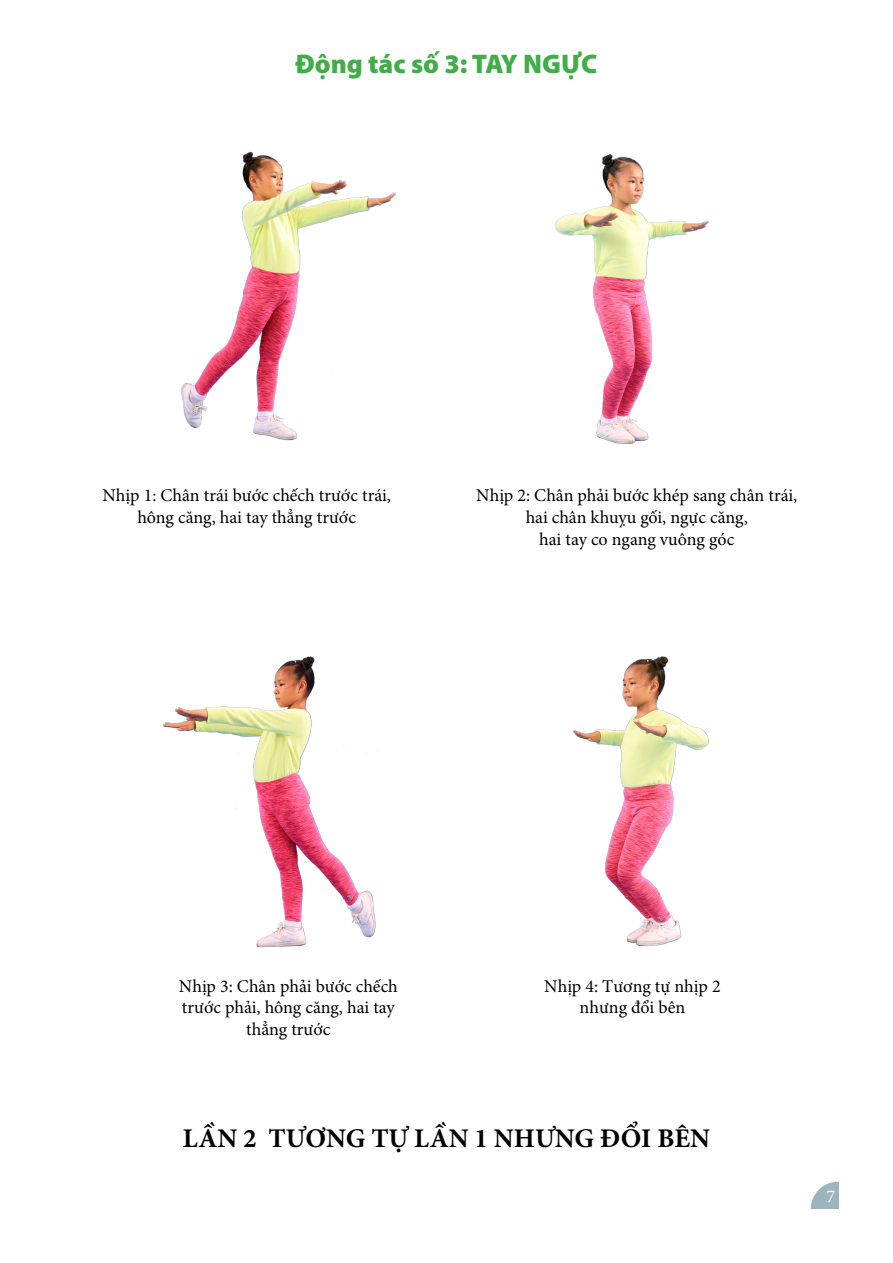
<style>
.page{position:relative;width:893px;height:1263px;background:#fff}
.page>*{position:absolute;margin:0;border:0;box-sizing:border-box;transform-origin:0 0}
.t1{font:700 27px "Minion Pro";color:#000}
.t2{font:900 27px "Myriad Pro";color:#41ad49}
.t3{font:18px/21.6px "Minion Pro";letter-spacing:-.005em;color:#000;text-align:center}
.t4{font:18px "Minion Pro";color:#fff}
</style>
<div class="page">
<img style="left:181px;top:151px;width:215px;height:290px">
<img style="left:554px;top:154px;width:155px;height:290px">
<img style="left:163px;top:656px;width:214px;height:291px">
<img style="left:572px;top:656px;width:137px;height:291px">
<svg style="left:811px;top:1182px;width:28px;height:27px"></svg>
<p class="t2" style="left:295px;top:46px;width:304px">Động tác số 3: TAY NGỰC</p>
<p class="t3" style="left:102px;top:485px;width:290px">Nhịp 1: Chân trái bước chếch trước trái, hông căng, hai tay thẳng trước</p>
<p class="t3" style="left:476px;top:485px;width:323px">Nhịp 2: Chân phải bước khép sang chân trái, hai chân khuỵu gối, ngực căng,</p>
<p class="t3" style="left:539px;top:528px;width:196px">hai tay co ngang vuông góc</p>
<p class="t3" style="left:179px;top:975px;width:220px">Nhịp 3: Chân phải bước chếch trước phải, hông căng, hai tay thẳng trước</p>
<p class="t3" style="left:544px;top:975px;width:178px">Nhịp 4: Tương tự nhịp 2</p>
<p class="t3" style="left:580px;top:997px;width:107px">nhưng đổi bên</p>
<p class="t1" style="left:183px;top:1119px;width:529px">LẦN 2 TƯƠNG TỰ LẦN 1 NHƯNG ĐỔI BÊN</p>
<p class="t4" style="left:826px;top:1184px;width:10px">7</p>
</div>
